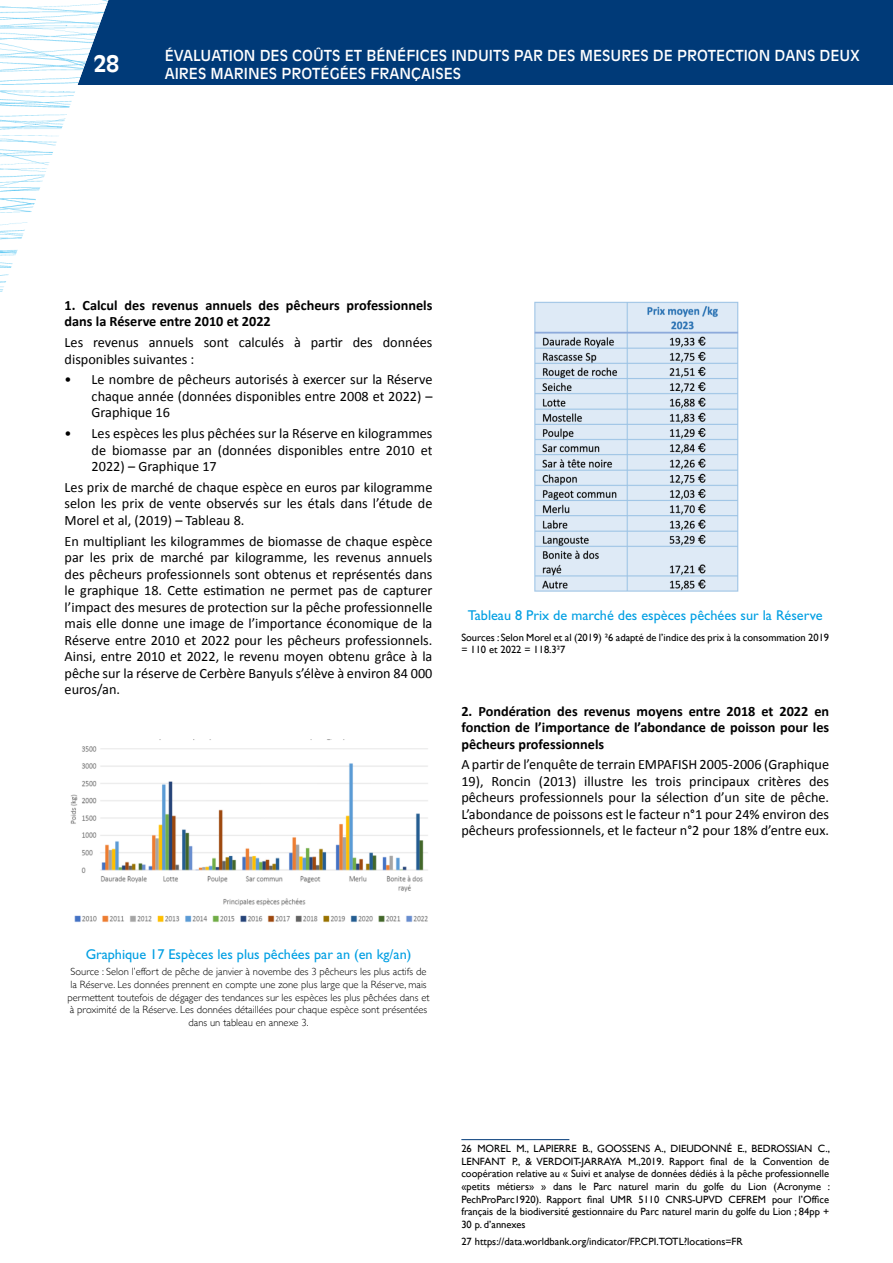
<style>
.page{position:relative;width:893px;height:1263px;background:#fff}
.page>*{position:absolute;margin:0;border:0;box-sizing:border-box;transform-origin:0 0}
.t1{font:700 22.5px "Antique Olive Std";color:#fff}
.t2{font:15px/18px "Antique Olive Std";color:#fff}
.t3{font:14.25px/16.5px "Calibri";color:#000;text-align:justify}
.t4{font:700 14.25px/16.5px "Calibri";color:#000}
.t5{font:14.25px "Gill Sans Std";color:#009fe3}
.t6{font:10.5px/12.6px "Gill Sans";color:#000}
.t7{font:300 10.5px/12.6px "Gill Sans";color:#000;text-align:center}
</style>
<div class="page">
<div style="left:43px;top:0;width:850px;height:85px;background:#003a78"></div>
<img style="left:0;top:0;width:109px;height:292px">
<img style="left:70px;top:746px;width:358px;height:177px">
<hr style="left:461px;top:1139px;width:108px;height:1px;background:#003a78">
<img style="left:534px;top:301px;width:205px;height:291px">
<h1 class="t1" style="left:94px;top:50px;width:27px">28</h1>
<p class="t2" style="left:165px;top:46px;width:696px">ÉVALUATION DES COÛTS ET BÉNÉFICES INDUITS PAR DES MESURES DE PROTECTION DANS DEUX<br>AIRES MARINES PROTÉGÉES FRANÇAISES</p>
<p class="t4" style="left:65px;top:297px;width:369px">1. Calcul des revenus annuels des pêcheurs professionnels dans la Réserve entre 2010 et 2022</p>
<p class="t3" style="left:65px;top:334px;width:369px">Les revenus annuels sont calculés à partir des données disponibles suivantes :</p>
<p class="t3" style="left:92px;top:371px;width:342px;text-indent:-27px">• Le nombre de pêcheurs autorisés à exercer sur la Réserve chaque année (données disponibles entre 2008 et 2022) – Graphique 16</p>
<p class="t3" style="left:92px;top:425px;width:342px;text-indent:-27px">• Les espèces les plus pêchées sur la Réserve en kilogrammes de biomasse par an (données disponibles entre 2010 et 2022) – Graphique 17</p>
<p class="t3" style="left:65px;top:479px;width:369px">Les prix de marché de chaque espèce en euros par kilogramme selon les prix de vente observés sur les étals dans l’étude de Morel et al, (2019) – Tableau 8.</p>
<p class="t3" style="left:65px;top:533px;width:369px">En multipliant les kilogrammes de biomasse de chaque espèce par les prix de marché par kilogramme, les revenus annuels des pêcheurs professionnels sont obtenus et représentés dans le graphique 18. Cette estimation ne permet pas de capturer l’impact des mesures de protection sur la pêche professionnelle mais elle donne une image de l’importance économique de la Réserve entre 2010 et 2022 pour les pêcheurs professionnels.<br>Ainsi, entre 2010 et 2022, le revenu moyen obtenu grâce à la pêche sur la réserve de Cerbère Banyuls s’élève à environ 84 000 euros/an.</p>
<p class="t5" style="left:468px;top:607px;width:356px">Tableau 8 Prix de marché des espèces pêchées sur la Réserve</p>
<p class="t6" style="left:461px;top:631px;width:369px">Sources : Selon Morel et al (2019)<sup>1</sup>²6 adapté de l’indice des prix à la consommation 2019 = 110 et 2022 = 118.3²7</p>
<p class="t4" style="left:461px;top:702px;width:369px;text-align:justify">2. Pondération des revenus moyens entre 2018 et 2022 en fonction de l’importance de l’abondance de poisson pour les pêcheurs professionnels</p>
<p class="t3" style="left:461px;top:756px;width:369px">A partir de l’enquête de terrain EMPAFISH 2005-2006 (Graphique 19), Roncin (2013) illustre les trois principaux critères des pêcheurs professionnels pour la sélection d’un site de pêche.<br>L’abondance de poissons est le facteur n°1 pour 24% environ des pêcheurs professionnels, et le facteur n°2 pour 18% d’entre eux.</p>
<p class="t5" style="left:86px;top:946px;width:327px">Graphique 17 Espèces les plus pêchées par an (en kg/an)</p>
<p class="t7" style="left:68px;top:965px;width:364px">Source : Selon l’effort de pêche de janvier à novembe des 3 pêcheurs les plus actifs de la Réserve. Les données prennent en compte une zone plus large que la Réserve, mais permettent toutefois de dégager des tendances sur les espèces les plus pêchées dans et à proximité de la Réserve. Les données détaillées pour chaque espèce sont présentées dans un tableau en annexe 3.</p>
<p class="t6" style="left:461px;top:1142px;width:370px;text-align:justify">26 MOREL M., LAPIERRE B., GOOSSENS A., DIEUDONNÉ E., BEDROSSIAN C., LENFANT P., &amp; VERDOIT-JARRAYA M.,2019. Rapport final de la Convention de coopération relative au « Suivi et analyse de données dédiés à la pêche professionnelle «petits métiers» » dans le Parc naturel marin du golfe du Lion (Acronyme :<br>PechProParc1920). Rapport final UMR 5110 CNRS-UPVD CEFREM pour l’Office français de la biodiversité gestionnaire du Parc naturel marin du golfe du Lion ; 84pp + 30 p. d’annexes</p>
<p class="t6" style="left:461px;top:1235px;width:283px">27 https://data.worldbank.org/indicator/FP.CPI.TOTL?locations=FR</p>
</div>
